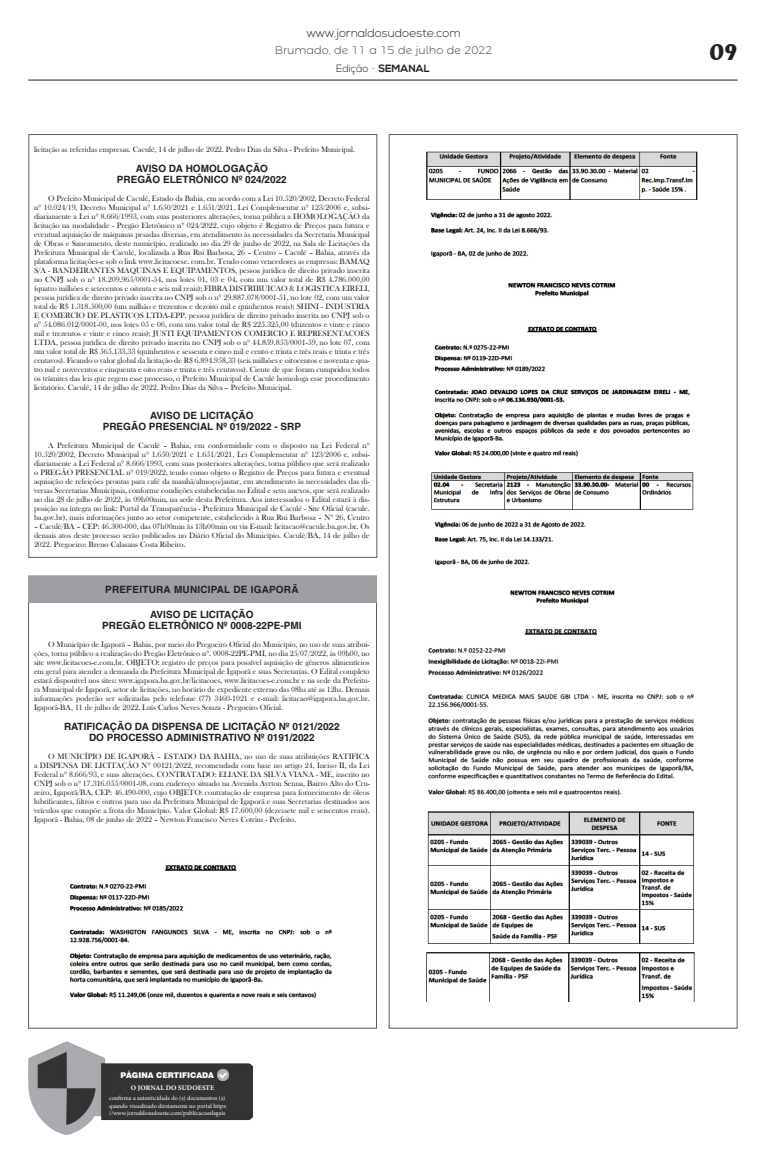
<style>
.page{position:relative;width:766px;height:1163px;background:#fff}
.page>*{position:absolute;margin:0;border:0;box-sizing:border-box;transform-origin:0 0}
.t1{font:700 23.9px "Exotic 350 BT";color:#231f20}
.t2{font:300 12px "Nexa";color:#231f20}
.t3{font:200 11px "Montserrat Alternates";color:#231f20;scale:1.04 1}
.t4{font:700 10.5px "Nexa";color:#231f20}
.t5{font:700 10px/11px "Helvetica";color:#231f20;text-align:center}
.t6{font:700 10px "Helvetica";letter-spacing:.02em;color:#231f20}
.t7{font:8px/9px "Bask Old Face";color:#231f20;text-align:justify}
.t8{font:900 7.9px "Swiss 721 BT";color:#fff}
.t9{font:700 7px "Minion Pro";letter-spacing:.01em;color:#fff}
.t10{font:6.1px/7.4px "Minion Pro";color:#fff}
.s1{font-weight:300}
.s2{font-family:"Montserrat Alternates";font-weight:200}
</style>
<div class="page">
<img style="left:28px;top:1041px;width:224px;height:93px">
<svg style="left:217px;top:1069px;width:11px;height:11px"></svg>
<hr style="left:28px;top:80px;width:709px;height:1px;background:#231f20">
<div style="left:28px;top:134px;width:349px;height:423px;border:1px solid #5c5c5f"></div>
<img style="left:69px;top:865px;width:263px;height:134px">
<div style="left:29px;top:576px;width:348px;height:26px;background:#9d9fa2"></div>
<img style="left:426px;top:151px;width:272px;height:146px">
<img style="left:431px;top:326px;width:263px;height:278px">
<img style="left:427px;top:629px;width:267px;height:315px">
<img style="left:426px;top:952px;width:269px;height:49px">
<h2 class="t2" style="left:306px;top:26px;width:155px">www.jornaldosudoeste.com</h2>
<h3 class="t3" style="left:275px;top:42px;width:211px">Brumado, de 11 a 15 de julho de 2022</h3>
<h3 class="t4" style="left:336px;top:62px;width:95px"><span class="s1">Edição</span> <span class="s2">-</span> SEMANAL</h3>
<p class="t7" style="left:34px;top:145px;width:322px">licitação as referidas empresas. Caculé, 14 de julho de 2022. Pedro Dias da Silva - Prefeito Municipal.</p>
<p class="t5" style="left:117px;top:163px;width:171px">AVISO DA HOMOLOGAÇÃO<br>PREGÃO ELETRÔNICO Nº 024/2022</p>
<p class="t7" style="left:34px;top:194px;width:337px;text-indent:14px">O Prefeito Municipal de Caculé, Estado da Bahia, em acordo com a Lei 10.520/2002, Decreto Federal nº 10.024/19, Decreto Municipal nº 1.650/2021 e 1.651/2021, Lei Complementar nº 123/2006 e, subsi&shy;diariamente a Lei nº 8.666/1993, com suas posteriores alterações, torna pública a HOMOLOGAÇÃO da licitação na modalidade - Pregão Eletrônico nº 024/2022, cujo objeto é Registro de Preços para futura e eventual aquisição de máquinas pesadas diversas, em atendimento às necessidades da Secretaria Municipal de Obras e Saneamento, deste município, realizado no dia 29 de junho de 2022, na Sala de Licitações da Prefeitura Municipal de Caculé, localizada a Rua Rui Barbosa, 26 – Centro – Caculé – Bahia, através da plataforma licitações-e sob o link www.licitacoese. com.br. Tendo como vencedores as empresas: BAMAQ S/A - BANDEIRANTES MAQUINAS E EQUIPAMENTOS, pessoa jurídica de direito privado inscrita no CNPJ sob o nº 18.209.965/0001-54, nos lotes 01, 03 e 04, com um valor total de R$ 4.786.000,00 (quatro milhões e setecentos e oitenta e seis mil reais); FIBRA DISTRIBUICAO &amp; LOGISTICA EIRELI, pessoa jurídica de direito privado inscrita no CNPJ sob o nº 29.887.078/0001-51, no lote 02, com um valor total de R$ 1.318.500,00 (um milhão e trezentos e dezoito mil e quinhentos reais); SHINI - INDUSTRIA E COMERCIO DE PLASTICOS LTDA-EPP, pessoa jurídica de direito privado inscrita no CNPJ sob o nº 54.086.012/0001-00, nos lotes 05 e 06, com um valor total de R$ 225.325,00 (duzentos e vinte e cinco mil e trezentos e vinte e cinco reais); JUSTI EQUIPAMENTOS COMERCIO E REPRESENTACOES LTDA, pessoa jurídica de direito privado inscrita no CNPJ sob o nº 44.859.853/0001-59, no lote 07, com um valor total de R$ 565.133,33 (quinhentos e sessenta e cinco mil e cento e trinta e três reais e trinta e três centavos). Ficando o valor global da licitação de R$ 6.894.958,33 (seis milhões e oitocentos e noventa e qua&shy;tro mil e novecentos e cinquenta e oito reais e trinta e três centavos). Ciente de que foram cumpridos todos os trâmites das leis que regem esse processo, o Prefeito Municipal de Caculé homologa esse procedimento licitatório. Caculé, 14 de julho de 2022. Pedro Dias da Silva – Prefeito Municipal.</p>
<p class="t5" style="left:103px;top:410px;width:200px">AVISO DE LICITAÇÃO<br>PREGÃO PRESENCIAL Nº 019/2022 - SRP</p>
<p class="t7" style="left:34px;top:441px;width:337px;text-indent:14px">A Prefeitura Municipal de Caculé – Bahia, em conformidade com o disposto na Lei Federal nº 10.520/2002, Decreto Municipal nº 1.650/2021 e 1.651/2021, Lei Complementar nº 123/2006 e, subsi&shy;diariamente a Lei Federal nº 8.666/1993, com suas posteriores alterações, torna público que será realizado o PREGÃO PRESENCIAL nº 019/2022, tendo como objeto o Registro de Preços para futura e eventual aquisição de refeições prontas para café da manhã/almoço/jantar, em atendimento às necessidades das di&shy;versas Secretarias Municipais, conforme condições estabelecidas no Edital e seus anexos, que será realizado no dia 28 de julho de 2022, às 09h00min, na sede desta Prefeitura. Aos interessados o Edital estará à dis&shy;posição na íntegra no link: Portal da Transparência - Prefeitura Municipal de Caculé - Site Oficial (cacule. ba.gov.br), mais informações junto ao setor competente, estabelecido à Rua Rui Barbosa – Nº 26, Centro</p>
<p class="t7" style="left:34px;top:522px;width:337px">– Caculé/BA – CEP: 46.300-000, das 07h00min às 13h00min ou via E-mail: licitacao@cacule.ba.gov.br. Os demais atos deste processo serão publicados no Diário Oficial do Município. Caculé/BA, 14 de julho de 2022. Pregoeiro: Breno Calasans Costa Ribeiro.</p>
<p class="t6" style="left:105px;top:583px;width:195px">PREFEITURA MUNICIPAL DE IGAPORÃ</p>
<p class="t5" style="left:102px;top:609px;width:201px">AVISO DE LICITAÇÃO<br>PREGÃO ELETRÔNICO Nº 0008-22PE-PMI</p>
<p class="t7" style="left:34px;top:640px;width:337px;text-indent:14px">O Município de Igaporã – Bahia, por meio do Pregoeiro Oficial do Município, no uso de suas atribui&shy;ções, torna público a realização do Pregão Eletrônico nº. 0008-22PE-PMI, no dia 25/07/2022, às 09h00, no site www.licitacoes-e.com.br. OBJETO: registro de preços para possível aquisição de gêneros alimentícios em geral para atender a demanda da Prefeitura Municipal de Igaporã e suas Secretarias. O Edital completo estará disponível nos sites: www.igapora.ba.gov.br/licitacoes, www.licitacoes-e.com.br e na sede da Prefeitu&shy;ra Municipal de Igaporã, setor de licitações, no horário de expediente externo das 08hs até as 12hs. Demais informações poderão ser solicitadas pelo telefone (77) 3460-1021 e e-mail: licitacao@igapora.ba.gov.br.<br>Igaporã-BA, 11 de julho de 2022. Luís Carlos Neves Souza - Pregoeiro Oficial.</p>
<p class="t5" style="left:64px;top:721px;width:277px">RATIFICAÇÃO DA DISPENSA DE LICITAÇÃO Nº 0121/2022<br>DO PROCESSO ADMINISTRATIVO Nº 0191/2022</p>
<p class="t7" style="left:34px;top:752px;width:337px;text-indent:14px">O MUNICÍPIO DE IGAPORÃ – ESTADO DA BAHIA, no uso de suas atribuições RATIFICA a DISPENSA DE LICITAÇÃO Nº 00121/2022, recomendada com base no artigo 24, Inciso II, da Lei Federal nº 8.666/93, e suas alterações. CONTRATADO: ELIANE DA SILVA VIANA - ME, inscrito no CNPJ sob o nº 17.316.055/0001-08, com endereço situado na Avenida Ayrton Senna, Bairro Alto do Cru&shy;zeiro, Igaporã/BA, CEP: 46.490-000, cujo OBJETO: contratação de empresa para fornecimento de óleos lubrificantes, filtros e outros para uso da Prefeitura Municipal de Igaporã e suas Secretarias destinados aos veículos que compõe a frota do Município. Valor Global: R$ 17.600,00 (dezessete mil e seiscentos reais).<br>Igaporã - Bahia, 08 de junho de 2022 – Newton Francisco Neves Cotrim - Prefeito.</p>
<p class="t8" style="left:120px;top:1070px;width:95px">PÁGINA CERTIFICADA</p>
<p class="t9" style="left:131px;top:1083px;width:85px">O JORNAL DO SUDOESTE</p>
<p class="t10" style="left:109px;top:1094px;width:119px">confirma a autenticidade do (s) documentos (s) quando visualizado diretamente no portal https: //www.jornaldosudoeste.com/publicacoeslegais</p>
<h1 class="t1" style="left:709px;top:37px;width:30px">09</h1>
</div>
